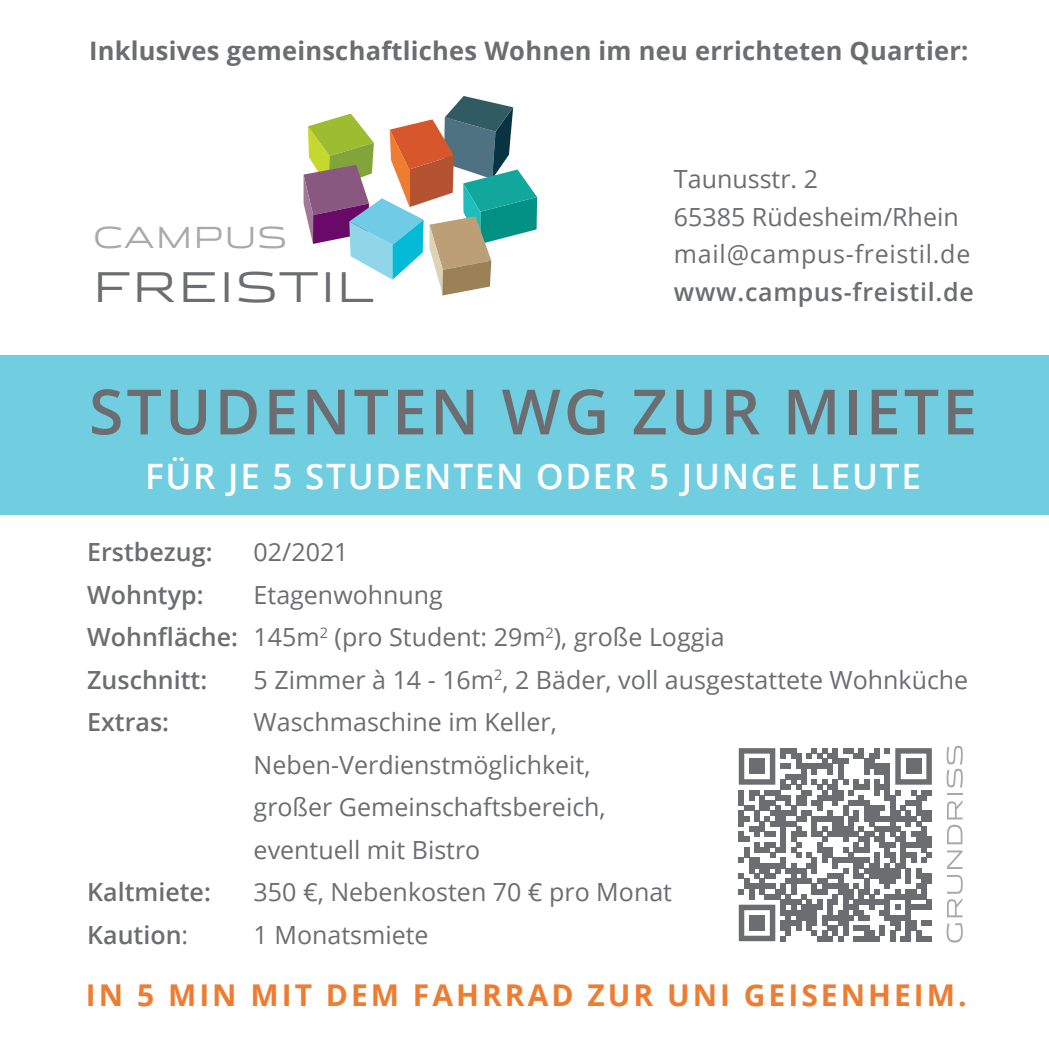
<style>
.page{position:relative;width:1049px;height:1049px;background:#fff}
.page>*{position:absolute;margin:0;border:0;box-sizing:border-box;transform-origin:0 0}
.t1{font:600 62.5px "Open Sans";letter-spacing:.05em;color:#6c6d70}
.t2{font:300 40.5px "Stainless Ext";letter-spacing:.05em;color:#6c6d70}
.t3{font:600 35px "Open Sans";letter-spacing:.05em;color:#fff}
.t4{font:700 30px "Open Sans";letter-spacing:.1em;color:#ee7c31}
.t5{font:300 28.75px "Stainless Ext";letter-spacing:.04em;color:#a8a9ad}
.t6{font:700 25.5px "Open Sans";letter-spacing:.01em;color:#6c6d70}
.t7{font:25px/42.5px "Open Sans";color:#6c6d70}
.t8{font:600 25px "Open Sans";color:#6c6d70}
.t9{font:600 25px "Open Sans";letter-spacing:.03em;color:#6c6d70}
.s1{font-weight:600}
.s2{font-weight:400}
</style>
<div class="page">
<div style="left:0;top:355px;width:1049px;height:160px;background:#71cee1"></div>
<svg style="left:304px;top:96px;width:233px;height:200px"></svg>
<svg style="left:739px;top:748px;width:193px;height:193px"></svg>
<div style="left:749px;top:758px;width:16px;height:16px;background:#6c6d70"></div>
<div style="left:906px;top:758px;width:15px;height:16px;background:#6c6d70"></div>
<div style="left:749px;top:915px;width:16px;height:16px;background:#6c6d70"></div>
<svg style="left:946px;top:923px;width:17px;height:19px"></svg>
<svg style="left:947px;top:875px;width:16px;height:42px"></svg>
<svg style="left:947px;top:850px;width:15px;height:19px"></svg>
<svg style="left:947px;top:825px;width:15px;height:19px"></svg>
<svg style="left:946px;top:746px;width:17px;height:73px"></svg>
<p class="t6" style="left:89px;top:33px;width:881px">Inklusives gemeinschaftliches Wohnen im neu errichteten Quartier:</p>
<p class="t5" style="left:93px;top:220px;width:195px">CAMPUS</p>
<h2 class="t2" style="left:93px;top:262px;width:283px">FREISTIL</h2>
<p class="t7" style="left:674px;top:160px;width:298px;line-height:37.5px">Taunusstr. 2<br>65385 Rüdesheim/Rhein mail@campus-freistil.de</p>
<p class="t9" style="left:674px;top:274px;width:301px">www.campus-freistil.de</p>
<h1 class="t1" style="left:89px;top:369px;width:890px">STUDENTEN WG ZUR MIETE</h1>
<h3 class="t3" style="left:145px;top:453px;width:777px">FÜR JE 5 STUDENTEN ODER 5 JUNGE LEUTE</h3>
<p class="t8" style="left:87px;top:535px;width:127px">Erstbezug:</p>
<p class="t7" style="left:254px;top:530px;width:96px">02/2021</p>
<p class="t8" style="left:87px;top:577px;width:118px">Wohntyp:</p>
<p class="t7" style="left:87px;top:573px;width:639px;text-indent:166px">Etagenwohnung<br><span class="s1">Wohnfläche:</span> 145m<sup>2</sup> (pro Student: 29m<sup>2</sup>), große Loggia<br><span class="s1">Zuschnitt:</span></p>
<p class="t7" style="left:254px;top:658px;width:716px">5 Zimmer à 14 - 16m<sup>2</sup>, 2 Bäder, voll ausgestattete Wohnküche</p>
<p class="t8" style="left:87px;top:705px;width:83px">Extras:</p>
<p class="t7" style="left:254px;top:700px;width:354px">Waschmaschine im Keller,<br>Neben-Verdienstmöglichkeit, großer Gemeinschaftsbereich, eventuell mit Bistro</p>
<p class="t8" style="left:87px;top:875px;width:125px">Kaltmiete:</p>
<p class="t7" style="left:254px;top:870px;width:420px">350 €, Nebenkosten 70 € pro Monat</p>
<p class="t8" style="left:87px;top:917px;width:102px">Kaution<span class="s2">:</span></p>
<p class="t7" style="left:254px;top:913px;width:176px">1 Monatsmiete</p>
<p class="t4" style="left:86px;top:974px;width:882px">IN 5 MIN MIT DEM FAHRRAD ZUR UNI GEISENHEIM.</p>
</div>
